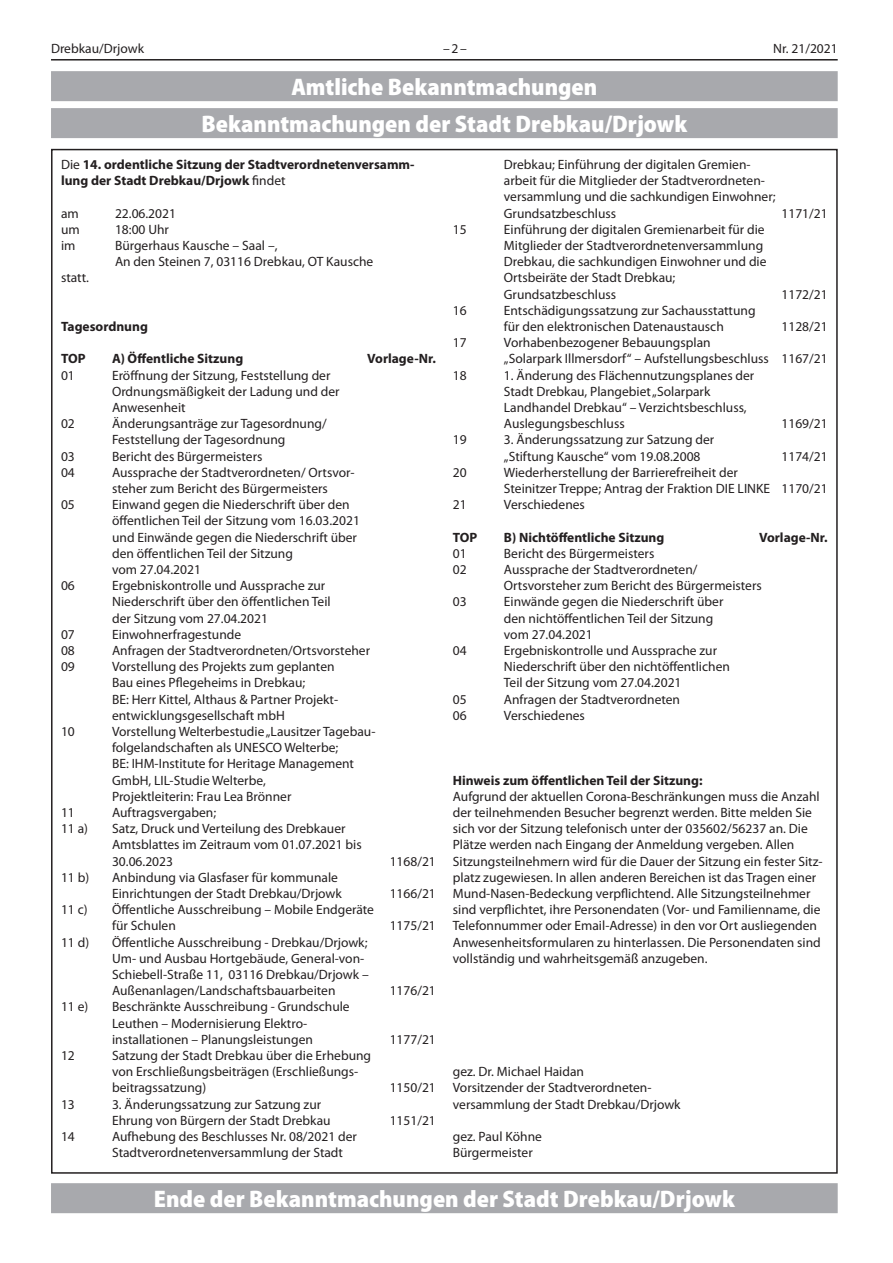
<style>
.page{position:relative;width:893px;height:1263px;background:#fff}
.page>*{position:absolute;margin:0;border:0;box-sizing:border-box;transform-origin:0 0}
.t1{font:900 semi-condensed 24px/36.9px "Myriad Pro";color:#fff;text-align:center}
.t2{font:13.5px/16.2px "Myriad Pro";color:#231f20}
.t3{font:700 13.5px/16.2px "Myriad Pro";color:#231f20}
.s1{font-weight:400}
</style>
<div class="page">
<hr style="left:51px;top:59px;width:787px;height:2px;background:#231f20">
<div style="left:51px;top:71px;width:787px;height:30px;background:#a8a9ad"></div>
<div style="left:51px;top:108px;width:787px;height:30px;background:#a8a9ad"></div>
<div style="left:51px;top:1183px;width:787px;height:30px;background:#a8a9ad"></div>
<p class="t2" style="left:51px;top:40px;width:95px">Drebkau/Drjowk</p>
<p class="t2" style="left:443px;top:40px;width:25px">–2–</p>
<p class="t2" style="left:773px;top:40px;width:66px">Nr. 21/2021</p>
<h1 class="t1" style="left:202px;top:67px;width:487px">Amtliche Bekanntmachungen<br>Bekanntmachungen der Stadt Drebkau/Drjowk</h1>
<p class="t3" style="left:61px;top:156px;width:355px"><span class="s1">Die</span> 14. ordentliche Sitzung der Stadtverordnetenversamm&shy;lung der Stadt Drebkau/Drjowk <span class="s1">findet</span></p>
<p class="t2" style="left:61px;top:205px;width:19px">am</p>
<p class="t2" style="left:115px;top:205px;width:62px">22.06.2021</p>
<p class="t2" style="left:61px;top:221px;width:20px">um</p>
<p class="t2" style="left:115px;top:221px;width:55px">18:00 Uhr</p>
<p class="t2" style="left:61px;top:237px;width:16px">im</p>
<p class="t2" style="left:115px;top:237px;width:260px">Bürgerhaus Kausche – Saal –,<br>An den Steinen 7, 03116 Drebkau, OT Kausche</p>
<p class="t2" style="left:61px;top:270px;width:29px">statt.</p>
<p class="t3" style="left:61px;top:318px;width:88px">Tagesordnung</p>
<p class="t3" style="left:61px;top:350px;width:26px">TOP</p>
<p class="t3" style="left:112px;top:350px;width:133px">A) Öffentliche Sitzung</p>
<p class="t3" style="left:367px;top:350px;width:70px">Vorlage-Nr.</p>
<p class="t2" style="left:61px;top:367px;width:15px">01</p>
<p class="t2" style="left:112px;top:367px;width:229px">Eröffnung der Sitzung, Feststellung der<br>Ordnungsmäßigkeit der Ladung und der<br>Anwesenheit</p>
<p class="t2" style="left:61px;top:415px;width:15px">02</p>
<p class="t2" style="left:112px;top:415px;width:216px">Änderungsanträge zur Tagesordnung/<br>Feststellung der Tagesordnung</p>
<p class="t2" style="left:61px;top:448px;width:15px">03</p>
<p class="t2" style="left:112px;top:448px;width:152px">Bericht des Bürgermeisters</p>
<p class="t2" style="left:61px;top:464px;width:15px">04</p>
<p class="t2" style="left:112px;top:464px;width:244px">Aussprache der Stadtverordneten/ Ortsvor&shy;steher zum Bericht des Bürgermeisters</p>
<p class="t2" style="left:61px;top:496px;width:15px">05</p>
<p class="t2" style="left:112px;top:496px;width:249px">Einwand gegen die Niederschrift über den öffentlichen Teil der Sitzung vom 16.03.2021 und Einwände gegen die Niederschrift über den öffentlichen Teil der Sitzung<br>vom 27.04.2021</p>
<p class="t2" style="left:61px;top:577px;width:15px">06</p>
<p class="t2" style="left:112px;top:577px;width:220px">Ergebniskontrolle und Aussprache zur<br>Niederschrift über den öffentlichen Teil der Sitzung vom 27.04.2021</p>
<p class="t2" style="left:61px;top:626px;width:15px">07</p>
<p class="t2" style="left:112px;top:626px;width:131px">Einwohnerfragestunde</p>
<p class="t2" style="left:61px;top:642px;width:15px">08</p>
<p class="t2" style="left:112px;top:642px;width:260px">Anfragen der Stadtverordneten/Ortsvorsteher</p>
<p class="t2" style="left:61px;top:658px;width:15px">09</p>
<p class="t2" style="left:112px;top:658px;width:228px">Vorstellung des Projekts zum geplanten Bau eines Pflegeheims in Drebkau;<br>BE: Herr Kittel, Althaus &amp; Partner Projekt&shy;entwicklungsgesellschaft mbH</p>
<p class="t2" style="left:61px;top:723px;width:15px">10</p>
<p class="t2" style="left:112px;top:723px;width:265px">Vorstellung Welterbestudie „Lausitzer Tagebau&shy;folgelandschaften als UNESCO Welterbe;<br>BE: IHM-Institute for Heritage Management GmbH, LIL-Studie Welterbe,<br>Projektleiterin: Frau Lea Brönner</p>
<p class="t2" style="left:61px;top:804px;width:15px">11</p>
<p class="t2" style="left:112px;top:804px;width:106px">Auftragsvergaben;</p>
<p class="t2" style="left:61px;top:820px;width:29px">11 a)</p>
<p class="t2" style="left:112px;top:820px;width:251px">Satz, Druck und Verteilung des Drebkauer<br>Amtsblattes im Zeitraum vom 01.07.2021 bis<br>30.06.2023</p>
<p class="t2" style="left:504px;top:156px;width:273px">Drebkau; Einführung der digitalen Gremien&shy;arbeit für die Mitglieder der Stadtverordneten&shy;versammlung und die sachkundigen Einwohner; Grundsatzbeschluss</p>
<p class="t2" style="left:781px;top:205px;width:48px">1171/21</p>
<p class="t2" style="left:453px;top:221px;width:15px">15</p>
<p class="t2" style="left:504px;top:221px;width:264px">Einführung der digitalen Gremienarbeit für die Mitglieder der Stadtverordnetenversammlung Drebkau, die sachkundigen Einwohner und die Ortsbeiräte der Stadt Drebkau; Grundsatzbeschluss</p>
<p class="t2" style="left:781px;top:286px;width:48px">1172/21</p>
<p class="t2" style="left:453px;top:302px;width:15px">16</p>
<p class="t2" style="left:504px;top:302px;width:253px">Entschädigungssatzung zur Sachausstattung für den elektronischen Datenaustausch</p>
<p class="t2" style="left:781px;top:318px;width:48px">1128/21</p>
<p class="t2" style="left:453px;top:334px;width:15px">17</p>
<p class="t2" style="left:504px;top:334px;width:325px">Vorhabenbezogener Bebauungsplan<br>„Solarpark Illmersdorf“ – Aufstellungsbeschluss 1167/21</p>
<p class="t2" style="left:453px;top:367px;width:15px">18</p>
<p class="t2" style="left:504px;top:367px;width:252px">1. Änderung des Flächennutzungsplanes der Stadt Drebkau, Plangebiet „Solarpark Landhandel Drebkau“ – Verzichtsbeschluss, Auslegungsbeschluss</p>
<p class="t2" style="left:781px;top:415px;width:48px">1169/21</p>
<p class="t2" style="left:453px;top:432px;width:15px">19</p>
<p class="t2" style="left:504px;top:432px;width:212px">3. Änderungssatzung zur Satzung der „Stiftung Kausche“ vom 19.08.2008</p>
<p class="t2" style="left:781px;top:448px;width:48px">1174/21</p>
<p class="t2" style="left:453px;top:464px;width:15px">20</p>
<p class="t2" style="left:504px;top:464px;width:325px">Wiederherstellung der Barrierefreiheit der<br>Steinitzer Treppe; Antrag der Fraktion DIE LINKE 1170/21</p>
<p class="t2" style="left:453px;top:496px;width:15px">21</p>
<p class="t2" style="left:504px;top:496px;width:83px">Verschiedenes</p>
<p class="t3" style="left:453px;top:528px;width:26px">TOP</p>
<p class="t3" style="left:504px;top:528px;width:162px">B) Nichtöffentliche Sitzung</p>
<p class="t3" style="left:759px;top:528px;width:70px">Vorlage-Nr.</p>
<p class="t2" style="left:453px;top:545px;width:15px">01</p>
<p class="t2" style="left:504px;top:545px;width:152px">Bericht des Bürgermeisters</p>
<p class="t2" style="left:453px;top:561px;width:15px">02</p>
<p class="t2" style="left:504px;top:561px;width:259px">Aussprache der Stadtverordneten/<br>Ortsvorsteher zum Bericht des Bürgermeisters</p>
<p class="t2" style="left:453px;top:594px;width:15px">03</p>
<p class="t2" style="left:504px;top:594px;width:221px">Einwände gegen die Niederschrift über den nichtöffentlichen Teil der Sitzung vom 27.04.2021</p>
<p class="t2" style="left:453px;top:642px;width:15px">04</p>
<p class="t2" style="left:504px;top:642px;width:228px">Ergebniskontrolle und Aussprache zur<br>Niederschrift über den nichtöffentlichen<br>Teil der Sitzung vom 27.04.2021</p>
<p class="t2" style="left:453px;top:691px;width:15px">05</p>
<p class="t2" style="left:504px;top:691px;width:178px">Anfragen der Stadtverordneten</p>
<p class="t2" style="left:453px;top:707px;width:15px">06</p>
<p class="t2" style="left:504px;top:707px;width:83px">Verschiedenes</p>
<p class="t3" style="left:453px;top:771px;width:251px">Hinweis zum öffentlichen Teil der Sitzung:</p>
<p class="t2" style="left:453px;top:788px;width:371px">Aufgrund der aktuellen Corona-Beschränkungen muss die Anzahl der teilnehmenden Besucher begrenzt werden. Bitte melden Sie sich vor der Sitzung telefonisch unter der 035602/56237 an. Die Plätze werden nach Eingang der Anmeldung vergeben. Allen Sitzungsteilnehmern wird für die Dauer der Sitzung ein fester Sitz&shy;platz zugewiesen. In allen anderen Bereichen ist das Tragen einer Mund-Nasen-Bedeckung verpflichtend. Alle Sitzungsteilnehmer sind verpflichtet, ihre Personendaten (Vor- und Familienname, die Telefonnummer oder Email-Adresse) in den vor Ort ausliegenden Anwesenheitsformularen zu hinterlassen. Die Personendaten sind vollständig und wahrheitsgemäß anzugeben.</p>
<p class="t2" style="left:390px;top:853px;width:48px">1168/21</p>
<p class="t2" style="left:61px;top:869px;width:30px">11 b)</p>
<p class="t2" style="left:112px;top:869px;width:231px">Anbindung via Glasfaser für kommunale<br>Einrichtungen der Stadt Drebkau/Drjowk</p>
<p class="t2" style="left:390px;top:885px;width:48px">1166/21</p>
<p class="t2" style="left:61px;top:901px;width:28px">11 c)</p>
<p class="t2" style="left:112px;top:901px;width:264px">Öffentliche Ausschreibung – Mobile Endgeräte für Schulen</p>
<p class="t2" style="left:390px;top:918px;width:48px">1175/21</p>
<p class="t2" style="left:61px;top:934px;width:30px">11 d)</p>
<p class="t2" style="left:112px;top:934px;width:258px">Öffentliche Ausschreibung - Drebkau/Drjowk; Um- und Ausbau Hortgebäude, General-von-Schiebell-Straße 11, 03116 Drebkau/Drjowk – Außenanlagen/Landschaftsbauarbeiten</p>
<p class="t2" style="left:390px;top:982px;width:48px">1176/21</p>
<p class="t2" style="left:61px;top:999px;width:29px">11 e)</p>
<p class="t2" style="left:112px;top:999px;width:239px">Beschränkte Ausschreibung - Grundschule<br>Leuthen – Modernisierung Elektro&shy;installationen – Planungsleistungen</p>
<p class="t2" style="left:390px;top:1031px;width:48px">1177/21</p>
<p class="t2" style="left:61px;top:1047px;width:15px">12</p>
<p class="t2" style="left:112px;top:1047px;width:261px">Satzung der Stadt Drebkau über die Erhebung von Erschließungsbeiträgen (Erschließungs&shy;beitragssatzung)</p>
<p class="t2" style="left:453px;top:1063px;width:229px">gez. Dr. Michael Haidan<br>Vorsitzender der Stadtverordneten&shy;versammlung der Stadt Drebkau/Drjowk</p>
<p class="t2" style="left:453px;top:1128px;width:91px">gez. Paul Köhne<br>Bürgermeister</p>
<h1 class="t1" style="left:154px;top:1179px;width:583px">Ende der Bekanntmachungen der Stadt Drebkau/Drjowk</h1>
<p class="t2" style="left:390px;top:1080px;width:48px">1150/21</p>
<p class="t2" style="left:61px;top:1096px;width:15px">13</p>
<p class="t2" style="left:112px;top:1096px;width:220px">3. Änderungssatzung zur Satzung zur<br>Ehrung von Bürgern der Stadt Drebkau</p>
<p class="t2" style="left:390px;top:1112px;width:48px">1151/21</p>
<p class="t2" style="left:61px;top:1128px;width:15px">14</p>
<p class="t2" style="left:112px;top:1128px;width:246px">Aufhebung des Beschlusses Nr. 08/2021 der<br>Stadtverordnetenversammlung der Stadt</p>
</div>
